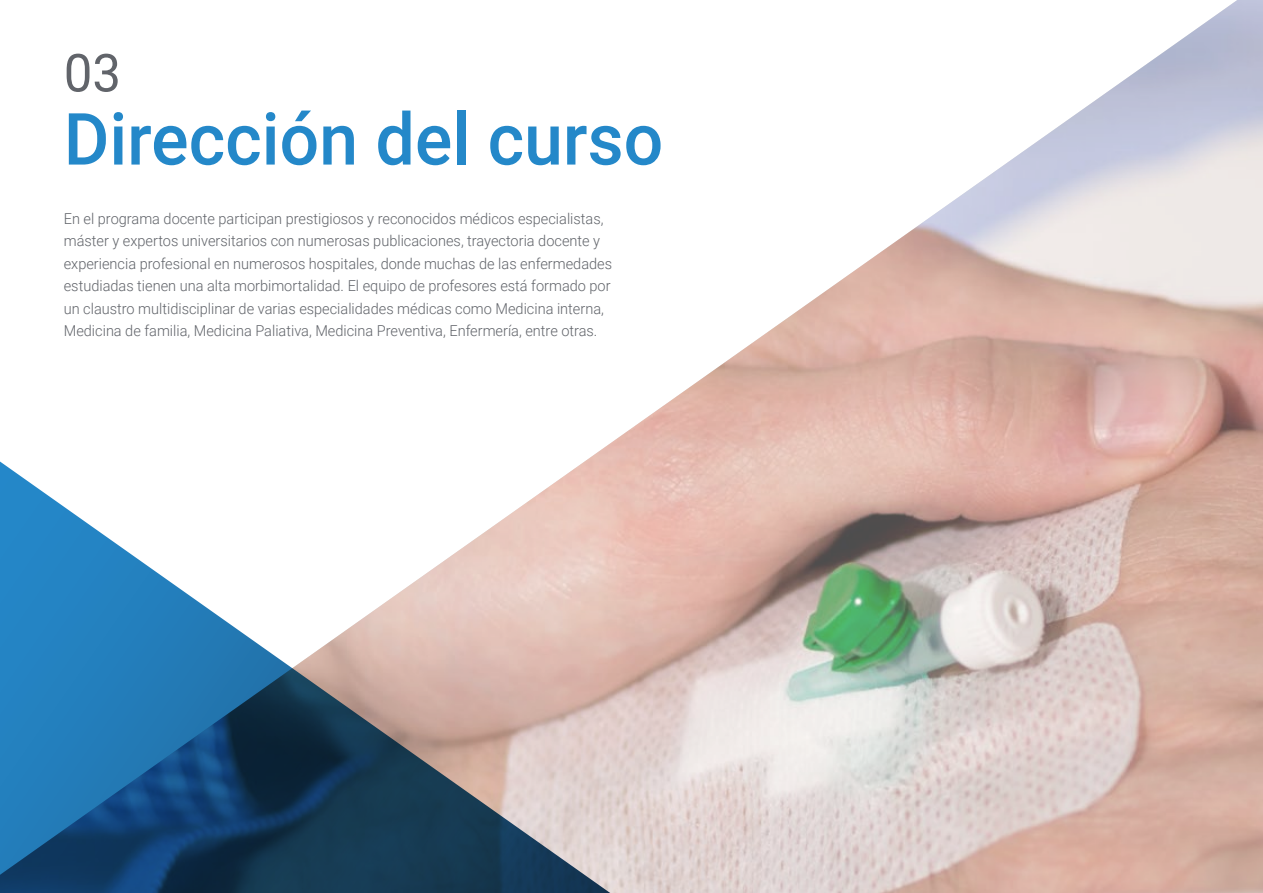
<style>
.page{position:relative;width:1263px;height:893px;background:#fff}
.page>*{position:absolute;margin:0;border:0;box-sizing:border-box;transform-origin:0 0}
.t1{font:500 72px "Roboto";color:#2488c9}
.t2{font:52.5px "Roboto";color:#61646a}
.t3{font:300 15px/22.5px "Roboto";color:#61646a}
</style>
<div class="page">
<img style="left:607px;top:0;width:656px;height:893px">
<svg style="left:0;top:446px;width:640px;height:447px"></svg>
<h2 class="t2" style="left:64px;top:36px;width:59px">03</h2>
<h1 class="t1" style="left:64px;top:89px;width:601px">Dirección del curso</h1>
<p class="t3" style="left:64px;top:207px;width:550px">En el programa docente participan prestigiosos y reconocidos médicos especialistas, máster y expertos universitarios con numerosas publicaciones, trayectoria docente y experiencia profesional en numerosos hospitales, donde muchas de las enfermedades estudiadas tienen una alta morbimortalidad. El equipo de profesores está formado por un claustro multidisciplinar de varias especialidades médicas como Medicina interna, Medicina de familia, Medicina Paliativa, Medicina Preventiva, Enfermería, entre otras.</p>
</div>
